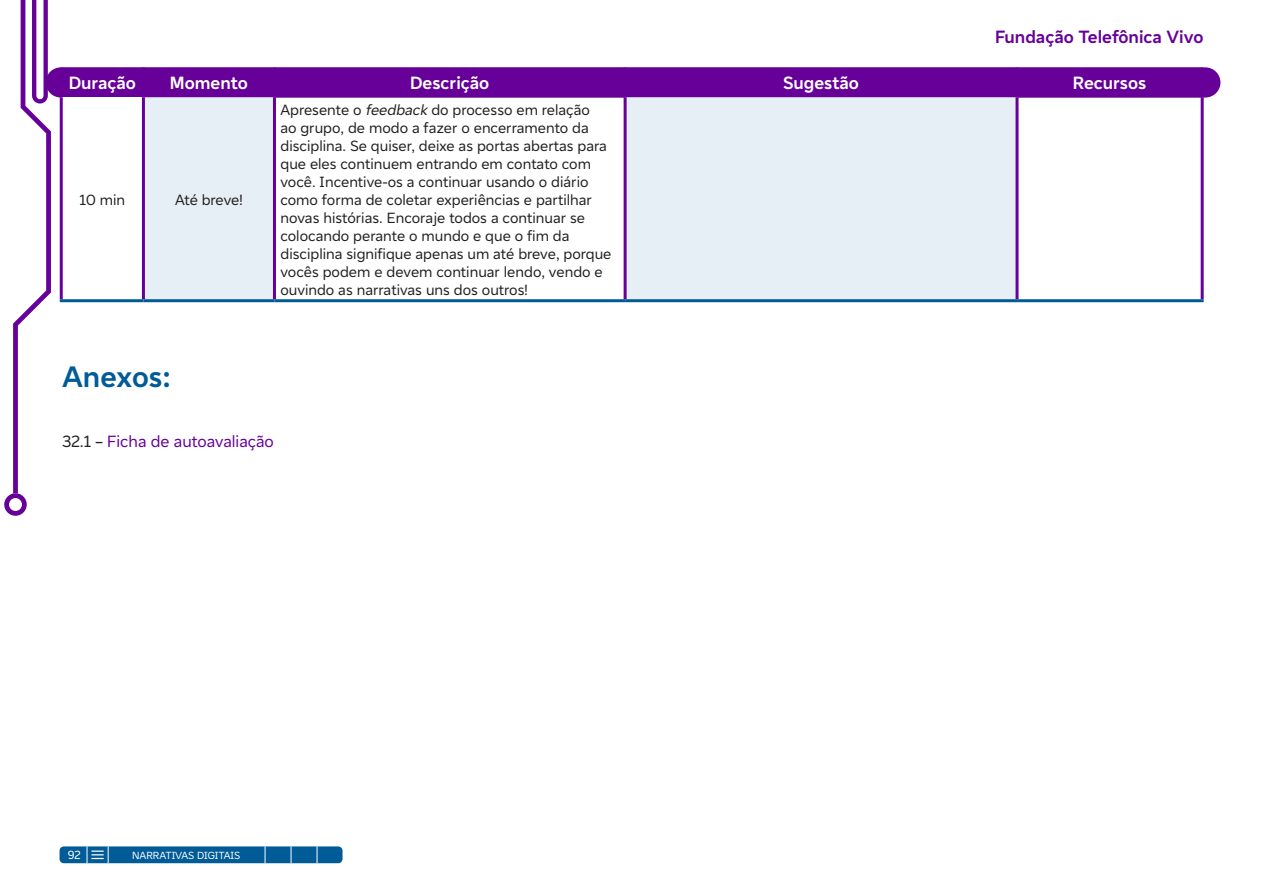
<style>
.page{position:relative;width:1263px;height:893px;background:#fff}
.page>*{position:absolute;margin:0;border:0;box-sizing:border-box;transform-origin:0 0}
.t1{font:700 30px "Vivo Type";color:#015b97}
.t2{font:700 18px "Vivo Type";color:#fff}
.t3{font:700 18px "Vivo Type";color:#609}
.t4{font:16.5px "Vivo Type";color:#609}
.t5{font:15px/18px "Vivo Type";color:#231f20}
.t6{font:12px "Vivo Type";color:#fff}
.t7{font:10.5px "Vivo Type";color:#fff}
.s1{font-style:italic}
.s2{color:#231f20}
</style>
<div class="page">
<div style="left:60px;top:846px;width:282px;height:17px;background:#015b97;border-radius:4px"></div>
<svg style="left:291px;top:846px;width:1px;height:17px"></svg>
<svg style="left:265px;top:846px;width:1px;height:17px"></svg>
<svg style="left:317px;top:846px;width:1px;height:17px"></svg>
<svg style="left:87px;top:846px;width:22px;height:17px"></svg>
<svg style="left:4px;top:0;width:47px;height:516px"></svg>
<div style="left:46px;top:67px;width:1174px;height:31px;background:#609;border-radius:15px"></div>
<div style="left:61px;top:97px;width:82px;height:204px;background:#fff"></div>
<svg style="left:145px;top:97px;width:870px;height:202px;fill:#e6eff5"></svg>
<hr style="left:60px;top:97px;width:3px;height:202px;background:#609">
<hr style="left:142px;top:97px;width:3px;height:202px;background:#609">
<hr style="left:273px;top:97px;width:3px;height:202px;background:#609">
<hr style="left:624px;top:97px;width:3px;height:202px;background:#609">
<hr style="left:1015px;top:97px;width:3px;height:202px;background:#609">
<hr style="left:1201px;top:97px;width:3px;height:202px;background:#609">
<hr style="left:60px;top:299px;width:83px;height:3px;background:#015b97">
<hr style="left:143px;top:299px;width:131px;height:3px;background:#015b97">
<hr style="left:274px;top:299px;width:351px;height:3px;background:#015b97">
<hr style="left:625px;top:299px;width:392px;height:3px;background:#015b97">
<hr style="left:1017px;top:299px;width:187px;height:3px;background:#015b97">
<p class="t3" style="left:995px;top:25px;width:210px">Fundação Telefônica Vivo</p>
<p class="t2" style="left:69px;top:71px;width:69px">Duração</p>
<p class="t2" style="left:170px;top:71px;width:79px">Momento</p>
<p class="t2" style="left:410px;top:71px;width:81px">Descrição</p>
<p class="t2" style="left:783px;top:71px;width:77px">Sugestão</p>
<p class="t2" style="left:1073px;top:71px;width:75px">Recursos</p>
<p class="t5" style="left:80px;top:190px;width:47px">10 min</p>
<p class="t5" style="left:175px;top:190px;width:69px">Até breve!</p>
<p class="t1" style="left:62px;top:357px;width:110px">Anexos:</p>
<p class="t5" style="left:280px;top:100px;width:332px">Apresente o <span class="s1">feedback</span> do processo em relação<br>ao grupo, de modo a fazer o encerramento da disciplina. Se quiser, deixe as portas abertas para que eles continuem entrando em contato com você. Incentive-os a continuar usando o diário como forma de coletar experiências e partilhar novas histórias. Encoraje todos a continuar se colocando perante o mundo e que o fim da disciplina signifique apenas um até breve, porque vocês podem e devem continuar lendo, vendo e ouvindo as narrativas uns dos outros!</p>
<p class="t4" style="left:62px;top:431px;width:213px"><span class="s2">32.1 –</span> Ficha de autoavaliação</p>
<p class="t6" style="left:68px;top:847px;width:14px">92</p>
<p class="t7" style="left:132px;top:848px;width:110px">NARRATIVAS DIGITAIS</p>
</div>
